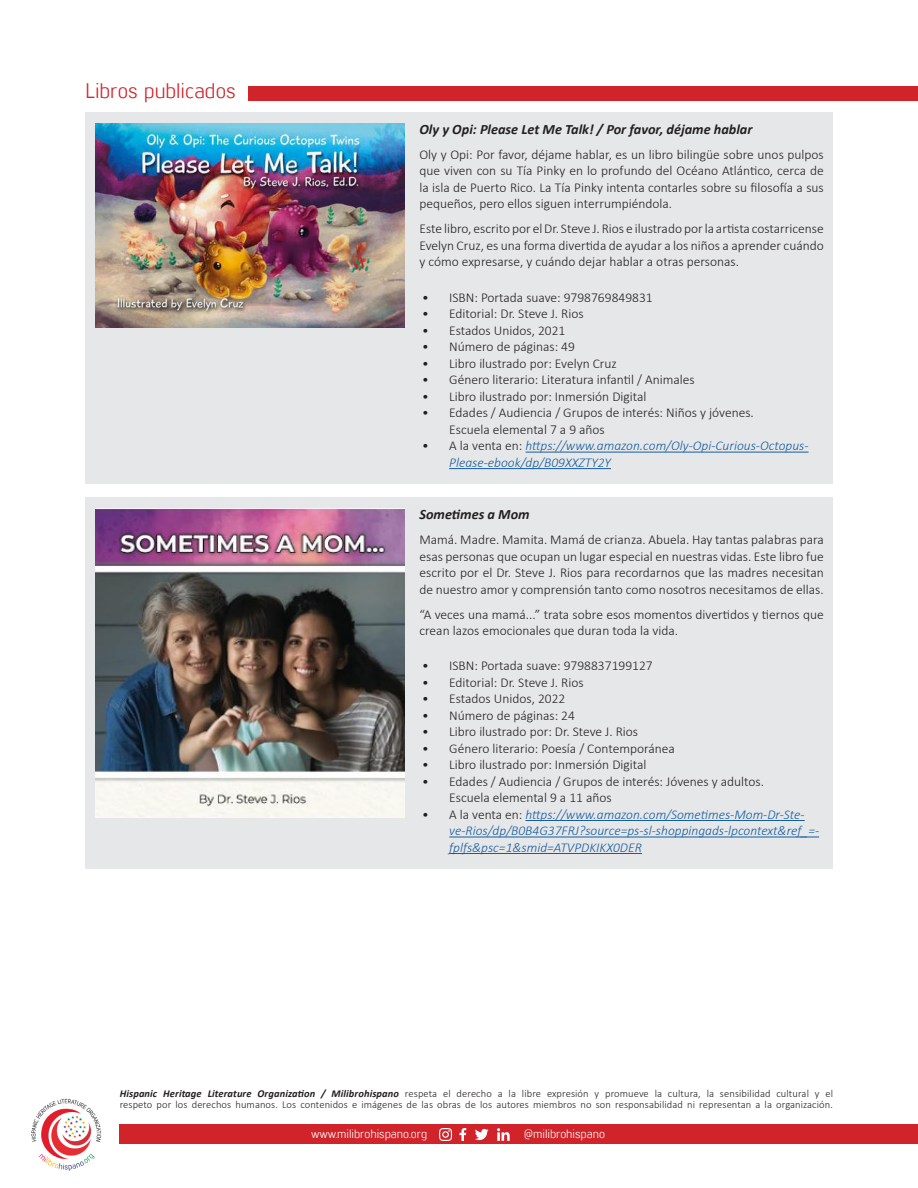
<style>
.page{position:relative;width:918px;height:1188px;background:#fff}
.page>*{position:absolute;margin:0;border:0;box-sizing:border-box;transform-origin:0 0}
.t1{font:21px "Lintel";color:#d1232a}
.t2{font:italic 700 14.25px "Calibri";color:#231f20}
.t3{font:300 13.5px/16.5px "Calibri";color:#231f20;text-align:justify}
.t4{font:italic 300 13.5px/16.5px "Calibri";color:#175d9e}
.t5{font:12px "Lintel";color:#fff}
.t6{font:300 10.5px/10.5px "Calibri";letter-spacing:.01em;color:#231f20}
.s1{font-style:normal;color:#231f20}
.s2{font-weight:700;font-style:italic}
</style>
<div class="page">
<div style="left:120px;top:1124px;width:798px;height:20px;background:#d1232a"></div>
<img style="left:30px;top:1098px;width:74px;height:73px;border-radius:37px">
<svg style="left:439px;top:1128px;width:13px;height:13px"></svg>
<svg style="left:475px;top:1129px;width:14px;height:11px"></svg>
<svg style="left:459px;top:1128px;width:7px;height:13px"></svg>
<svg style="left:497px;top:1128px;width:13px;height:13px"></svg>
<div style="left:248px;top:86px;width:670px;height:14px;background:#d1232a"></div>
<div style="left:85px;top:112px;width:748px;height:372px;background:#e6e7e9"></div>
<div style="left:85px;top:498px;width:748px;height:371px;background:#e6e7e9"></div>
<hr style="left:526px;top:452px;width:283px;height:1px;background:#175d9e">
<hr style="left:449px;top:468px;width:162px;height:1px;background:#175d9e">
<hr style="left:526px;top:820px;width:279px;height:1px;background:#175d9e">
<hr style="left:449px;top:837px;width:370px;height:1px;background:#175d9e">
<hr style="left:449px;top:853px;width:193px;height:1px;background:#175d9e">
<img style="left:95px;top:123px;width:310px;height:205px">
<img style="left:95px;top:509px;width:310px;height:309px">
<p class="t1" style="left:85px;top:76px;width:152px">Libros publicados</p>
<p class="t2" style="left:419px;top:119px;width:335px">Oly y Opi: Please Let Me Talk! / Por favor, déjame hablar</p>
<p class="t3" style="left:419px;top:146px;width:406px">Oly y Opi: Por favor, déjame hablar, es un libro bilingüe sobre unos pulpos que viven con su Tía Pinky en lo profundo del Océano Atlántico, cerca de la isla de Puerto Rico. La Tía Pinky intenta contarles sobre su filosofía a sus pequeños, pero ellos siguen interrumpiéndola.</p>
<p class="t3" style="left:419px;top:221px;width:406px">Este libro, escrito por el Dr. Steve J. Rios e ilustrado por la artista costarricense Evelyn Cruz, es una forma divertida de ayudar a los niños a aprender cuándo y cómo expresarse, y cuándo dejar hablar a otras personas.</p>
<p class="t3" style="left:422px;top:289px;width:232px">• ISBN: Portada suave: 9798769849831</p>
<p class="t3" style="left:422px;top:306px;width:163px">• Editorial: Dr. Steve J. Rios</p>
<p class="t3" style="left:422px;top:322px;width:145px">• Estados Unidos, 2021</p>
<p class="t3" style="left:422px;top:339px;width:154px">• Número de páginas: 49</p>
<p class="t3" style="left:422px;top:355px;width:196px">• Libro ilustrado por: Evelyn Cruz</p>
<p class="t3" style="left:422px;top:372px;width:274px">• Género literario: Literatura infantil / Animales</p>
<p class="t3" style="left:422px;top:388px;width:226px">• Libro ilustrado por: Inmersión Digital</p>
<p class="t3" style="left:449px;top:405px;width:306px;text-indent:-27px">• Edades / Audiencia / Grupos de interés: Niños y jóvenes.<br>Escuela elemental 7 a 9 años</p>
<p class="t4" style="left:449px;top:438px;width:361px;text-indent:-27px"><span class="s1">• A la venta en:</span> https://www.amazon.com/Oly-Opi-Curious-Octopus-<br>Please-ebook/dp/B09XXZTY2Y</p>
<p class="t2" style="left:419px;top:505px;width:112px">Sometimes a Mom</p>
<p class="t3" style="left:419px;top:532px;width:406px">Mamá. Madre. Mamita. Mamá de crianza. Abuela. Hay tantas palabras para esas personas que ocupan un lugar especial en nuestras vidas. Este libro fue escrito por el Dr. Steve J. Rios para recordarnos que las madres necesitan de nuestro amor y comprensión tanto como nosotros necesitamos de ellas.</p>
<p class="t3" style="left:419px;top:606px;width:406px">“A veces una mamá...” trata sobre esos momentos divertidos y tiernos que crean lazos emocionales que duran toda la vida.</p>
<p class="t3" style="left:422px;top:657px;width:232px">• ISBN: Portada suave: 9798837199127</p>
<p class="t3" style="left:422px;top:674px;width:163px">• Editorial: Dr. Steve J. Rios</p>
<p class="t3" style="left:422px;top:690px;width:145px">• Estados Unidos, 2022</p>
<p class="t3" style="left:422px;top:707px;width:154px">• Número de páginas: 24</p>
<p class="t3" style="left:422px;top:723px;width:217px">• Libro ilustrado por: Dr. Steve J. Rios</p>
<p class="t3" style="left:422px;top:740px;width:254px">• Género literario: Poesía / Contemporánea</p>
<p class="t3" style="left:422px;top:756px;width:226px">• Libro ilustrado por: Inmersión Digital</p>
<p class="t3" style="left:449px;top:773px;width:316px;text-indent:-27px">• Edades / Audiencia / Grupos de interés: Jóvenes y adultos.<br>Escuela elemental 9 a 11 años</p>
<p class="t4" style="left:449px;top:806px;width:371px;text-indent:-27px"><span class="s1">• A la venta en:</span> https://www.amazon.com/Sometimes-Mom-Dr-Ste&shy;ve-Rios/dp/B0B4G37FRJ?source=ps-sl-shoppingads-lpcontext&amp;ref_=- fplfs&amp;psc=1&amp;smid=ATVPDKIKX0DER</p>
<p class="t6" style="left:120px;top:1088px;width:715px"><span class="s2">Hispanic Heritage Literature Organization / Milibrohispano</span> respeta el derecho a la libre expresión y promueve la cultura, la sensibilidad cultural y el respeto por los derechos humanos. Los contenidos e imágenes de las obras de los autores miembros no son responsabilidad ni representan a la organización.</p>
<p class="t5" style="left:311px;top:1126px;width:118px">www.milibrohispano.org</p>
<p class="t5" style="left:524px;top:1126px;width:82px">@milibrohispano</p>
</div>
